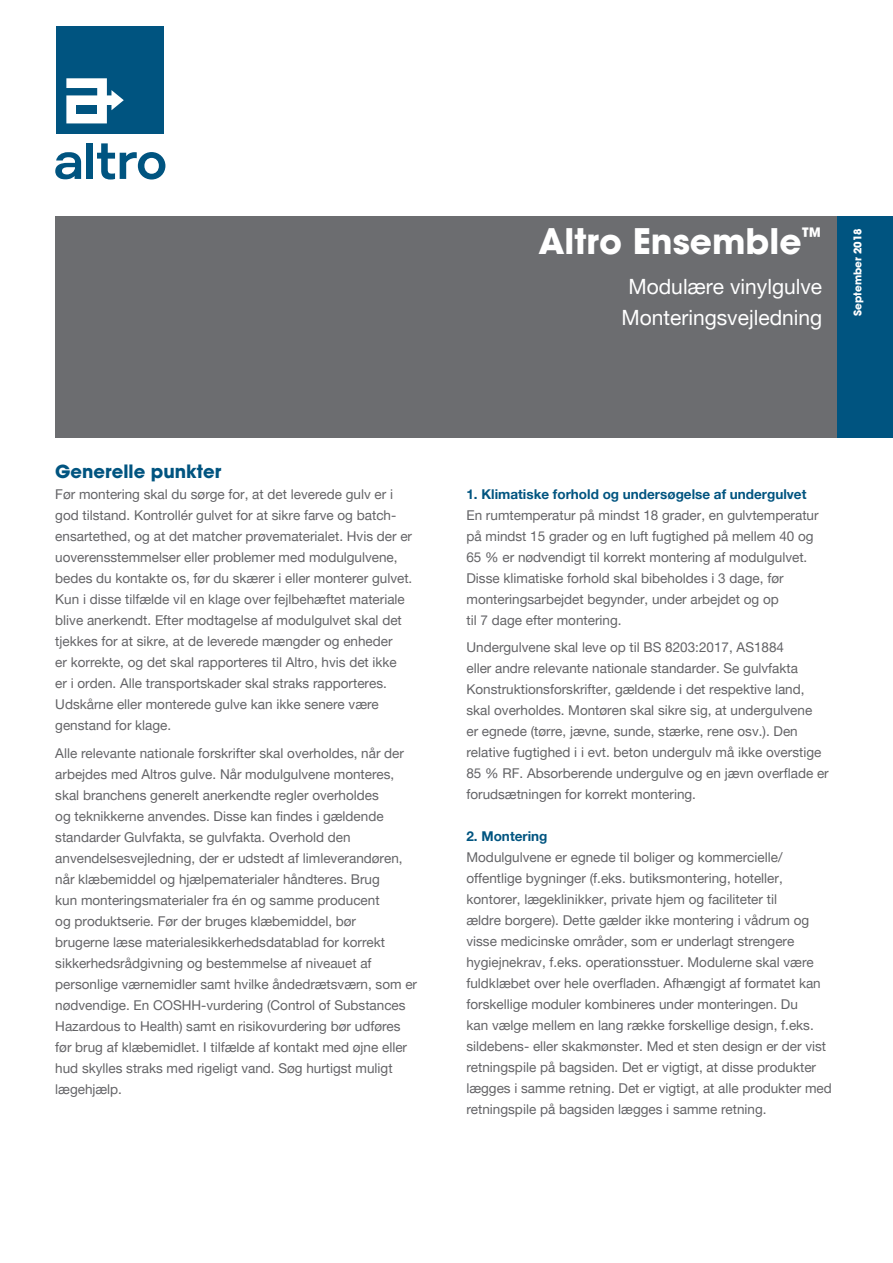
<style>
.page{position:relative;width:893px;height:1263px;background:#fff}
.page>*{position:absolute;margin:0;border:0;box-sizing:border-box;transform-origin:0 0}
.t1{font:700 34.5px "Avant Garde";color:#fff}
.t2{font:21px/31.2px "Helvetica Neue LT Pro";color:#fff;text-align:center}
.t3{font:700 18px "Avant Garde";color:#005480}
.t4{font:13.5px/21px "Helvetica Neue LT Pro";color:#636366}
.t5{font:700 13.5px "Helvetica Neue LT Pro";color:#005480}
.t6{font:700 10.5px "Avant Garde";color:#fff}
</style>
<div class="page">
<div style="left:55px;top:216px;width:782px;height:221px;background:#6c6d70"></div>
<div style="left:837px;top:216px;width:56px;height:221px;background:#005480"></div>
<div style="left:86px;top:143px;width:7px;height:36px;background:#005480"></div>
<svg style="left:55px;top:152px;width:26px;height:27px"></svg>
<svg style="left:97px;top:143px;width:68px;height:37px"></svg>
<div style="left:56px;top:26px;width:108px;height:108px;background:#005480"></div>
<svg style="left:66px;top:78px;width:58px;height:45px"></svg>
<div style="left:76px;top:105px;width:21px;height:9px;background:#005480"></div>
<h1 class="t1" style="left:538px;top:219px;width:285px">Altro Ensemble<sup>™</sup></h1>
<h2 class="t2" style="left:621px;top:270px;width:202px">Modulære vinylgulve<br>Monteringsvejledning</h2>
<p class="t6" style="left:851px;top:316px;width:89px;rotate:-90deg">September 2018</p>
<h3 class="t3" style="left:55px;top:460px;width:168px">Generelle punkter</h3>
<p class="t4" style="left:55px;top:484px;width:359px">Før montering skal du sørge for, at det leverede gulv er i god tilstand. Kontrollér gulvet for at sikre farve og batch&shy;ensartethed, og at det matcher prøvematerialet. Hvis der er uoverensstemmelser eller problemer med modulgulvene, bedes du kontakte os, før du skærer i eller monterer gulvet.<br>Kun i disse tilfælde vil en klage over fejlbehæftet materiale blive anerkendt. Efter modtagelse af modulgulvet skal det tjekkes for at sikre, at de leverede mængder og enheder<br>er korrekte, og det skal rapporteres til Altro, hvis det ikke<br>er i orden. Alle transportskader skal straks rapporteres.<br>Udskårne eller monterede gulve kan ikke senere være genstand for klage.</p>
<p class="t4" style="left:55px;top:742px;width:363px">Alle relevante nationale forskrifter skal overholdes, når der arbejdes med Altros gulve. Når modulgulvene monteres, skal branchens generelt anerkendte regler overholdes<br>og teknikkerne anvendes. Disse kan findes i gældende standarder Gulvfakta, se gulvfakta. Overhold den anvendelsesvejledning, der er udstedt af limleverandøren, når klæbemiddel og hjælpematerialer håndteres. Brug<br>kun monteringsmaterialer fra én og samme producent<br>og produktserie. Før der bruges klæbemiddel, bør<br>brugerne læse materialesikkerhedsdatablad for korrekt sikkerhedsrådgivning og bestemmelse af niveauet af personlige værnemidler samt hvilke åndedrætsværn, som er nødvendige. En COSHH-vurdering (Control of Substances Hazardous to Health) samt en risikovurdering bør udføres før brug af klæbemidlet. I tilfælde af kontakt med øjne eller hud skylles straks med rigeligt vand. Søg hurtigst muligt lægehjælp.</p>
<p class="t5" style="left:466px;top:486px;width:341px">1. Klimatiske forhold og undersøgelse af undergulvet</p>
<p class="t4" style="left:466px;top:504px;width:354px">En rumtemperatur på mindst 18 grader, en gulvtemperatur på mindst 15 grader og en luft fugtighed på mellem 40 og 65 % er nødvendigt til korrekt montering af modulgulvet.<br>Disse klimatiske forhold skal bibeholdes i 3 dage, før monteringsarbejdet begynder, under arbejdet og op<br>til 7 dage efter montering.</p>
<p class="t4" style="left:466px;top:637px;width:364px">Undergulvene skal leve op til BS 8203:2017, AS1884<br>eller andre relevante nationale standarder. Se gulvfakta Konstruktionsforskrifter, gældende i det respektive land, skal overholdes. Montøren skal sikre sig, at undergulvene<br>er egnede (tørre, jævne, sunde, stærke, rene osv.). Den relative fugtighed i i evt. beton undergulv må ikke overstige 85 % RF. Absorberende undergulve og en jævn overflade er forudsætningen for korrekt montering.</p>
<p class="t5" style="left:466px;top:828px;width:82px">2. Montering</p>
<p class="t4" style="left:466px;top:847px;width:367px">Modulgulvene er egnede til boliger og kommercielle/ offentlige bygninger (f.eks. butiksmontering, hoteller, kontorer, lægeklinikker, private hjem og faciliteter til<br>ældre borgere). Dette gælder ikke montering i vådrum og visse medicinske områder, som er underlagt strengere hygiejnekrav, f.eks. operationsstuer. Modulerne skal være fuldklæbet over hele overfladen. Afhængigt af formatet kan forskellige moduler kombineres under monteringen. Du<br>kan vælge mellem en lang række forskellige design, f.eks. sildebens- eller skakmønster. Med et sten design er der vist retningspile på bagsiden. Det er vigtigt, at disse produkter lægges i samme retning. Det er vigtigt, at alle produkter med retningspile på bagsiden lægges i samme retning.</p>
</div>
